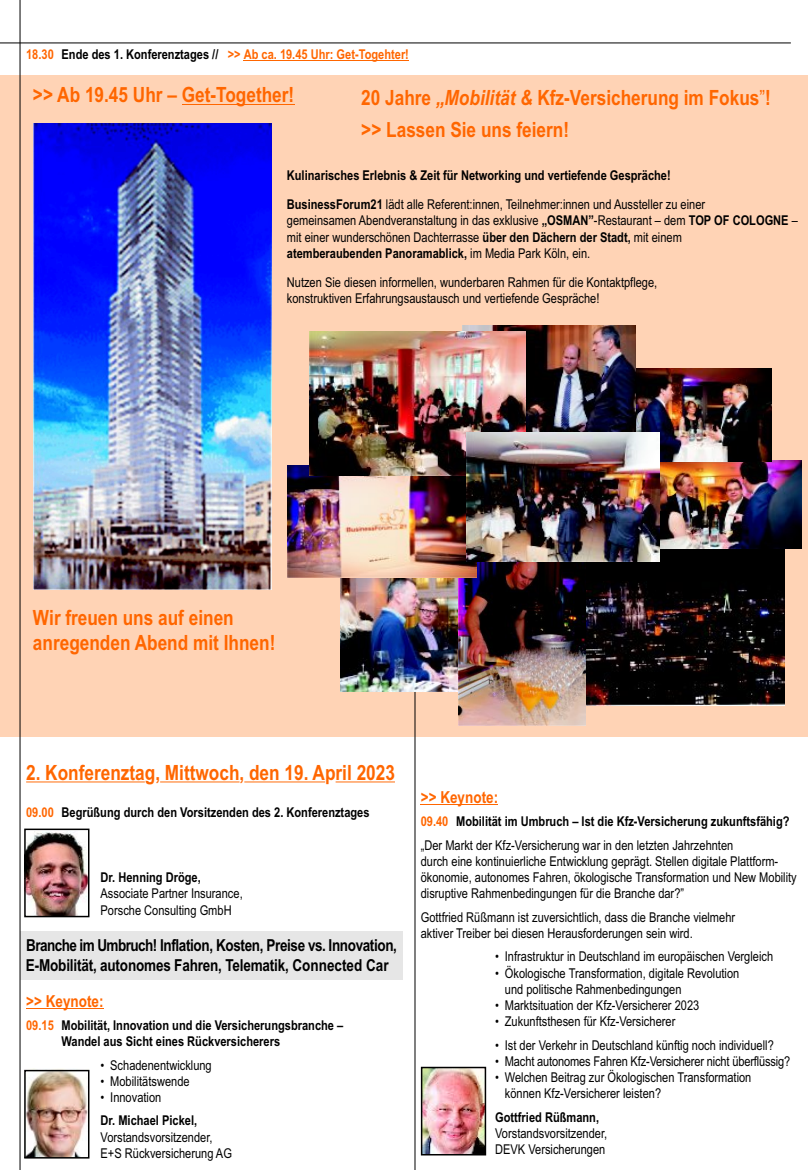
<style>
.page{position:relative;width:808px;height:1170px;background:#fff}
.page>*{position:absolute;margin:0;border:0;box-sizing:border-box;transform-origin:0 0}
.t1{font:700 21px/32.4px "Arial Narrow";color:#f60}
.t2{font:700 16.5px/19.8px "Arial Narrow";letter-spacing:-.025em;color:#000}
.t3{font:700 16.5px "Arial Narrow";color:#f60}
.t4{font:13.5px/16.2px "Arial Narrow";color:#000}
.t5{font:700 13.5px/16.2px "Arial Narrow";color:#000}
.t6{font:700 13.5px "Arial Narrow";color:#f60}
.s1{font-style:italic}
.s2{font-weight:400}
.s3{font-weight:700}
.s4{color:#f60}
</style>
<div class="page">
<div style="left:1px;top:75px;width:807px;height:661px;background:#ffd3b5"></div>
<div style="left:20px;top:931px;width:383px;height:49px;background:#e6e6e6"></div>
<img style="left:424px;top:1069px;width:59px;height:83px">
<img style="left:27px;top:1072px;width:59px;height:83px">
<img style="left:27px;top:831px;width:59px;height:83px">
<hr style="left:0;top:43px;width:791px;height:1px;background:#000">
<hr style="left:415px;top:519px;width:1px;height:650px;background:#000">
<hr style="left:20px;top:0;width:1px;height:1169px;background:#000">
<hr style="left:244px;top:60px;width:165px;height:1px;background:#f60">
<hr style="left:26px;top:781px;width:119px;height:1px;background:#f60">
<hr style="left:160px;top:781px;width:80px;height:1px;background:#f60">
<hr style="left:244px;top:781px;width:81px;height:1px;background:#f60">
<hr style="left:336px;top:781px;width:59px;height:1px;background:#f60">
<hr style="left:26px;top:1007px;width:78px;height:1px;background:#f60">
<hr style="left:421px;top:804px;width:77px;height:1px;background:#f60">
<div style="left:24px;top:828px;width:65px;height:89px;border:2px solid #000"></div>
<div style="left:24px;top:1069px;width:65px;height:89px;border:2px solid #000"></div>
<div style="left:421px;top:1066px;width:65px;height:89px;border:2px solid #000"></div>
<hr style="left:182px;top:104px;width:112px;height:1px;background:#f60">
<img style="left:33px;top:123px;width:238px;height:466px">
<img style="left:585px;top:548px;width:199px;height:157px">
<img style="left:660px;top:460px;width:141px;height:88px">
<img style="left:341px;top:577px;width:117px;height:114px">
<img style="left:458px;top:561px;width:127px;height:164px">
<img style="left:635px;top:368px;width:136px;height:94px">
<img style="left:462px;top:325px;width:173px;height:108px">
<img style="left:287px;top:465px;width:190px;height:112px">
<img style="left:310px;top:332px;width:216px;height:144px">
<img style="left:466px;top:433px;width:194px;height:128px">
<p class="t6" style="left:26px;top:49px;width:29px">18.30</p>
<p class="t6" style="left:228px;top:49px;width:183px">&gt;&gt; Ab ca. 19.45 Uhr: Get-Togehter!</p>
<p class="t5" style="left:62px;top:48px;width:158px">Ende des 1. Konferenztages //</p>
<h1 class="t1" style="left:33px;top:81px;width:263px">&gt;&gt; Ab 19.45 Uhr – Get-Together!</h1>
<h1 class="t1" style="left:361px;top:83px;width:411px">20 Jahre <span class="s1">„Mobilität &amp;</span> Kfz-Versicherung im Fokus<span class="s2">”</span>! &gt;&gt; Lassen Sie uns feiern!</h1>
<p class="t5" style="left:287px;top:162px;width:420px;line-height:28.8px">Kulinarisches Erlebnis &amp; Zeit für Networking und vertiefende Gespräche!<br>BusinessForum21 <span class="s2">lädt alle Referent:innen, Teilnehmer:innen und Aussteller zu einer</span></p>
<p class="t4" style="left:287px;top:214px;width:512px">gemeinsamen Abendveranstaltung in das exklusive <span class="s3">„OSMAN”</span>-Restaurant – dem <span class="s3">TOP OF COLOGNE</span> – mit einer wunderschönen Dachterrasse <span class="s3">über den Dächern der Stadt,</span> mit einem<br><span class="s3">atemberaubenden Panoramablick,</span> im Media Park Köln, ein.</p>
<p class="t4" style="left:287px;top:275px;width:372px">Nutzen Sie diesen informellen, wunderbaren Rahmen für die Kontaktpflege, konstruktiven Erfahrungsaustausch und vertiefende Gespräche!</p>
<h1 class="t1" style="left:33px;top:606px;width:244px;line-height:25.2px">Wir freuen uns auf einen anregenden Abend mit Ihnen!</h1>
<h1 class="t1" style="left:26px;top:757px;width:370px">2. Konferenztag, Mittwoch, den 19. April 2023</h1>
<p class="t6" style="left:26px;top:807px;width:29px">09.00</p>
<p class="t5" style="left:62px;top:805px;width:309px">Begrüßung durch den Vorsitzenden des 2. Konferenztages</p>
<p class="t5" style="left:101px;top:870px;width:102px">Dr. Henning Dröge,</p>
<p class="t4" style="left:101px;top:903px;width:133px">Porsche Consulting GmbH</p>
<p class="t2" style="left:26px;top:936px;width:373px">Branche im Umbruch! Inflation, Kosten, Preise vs. Innovation,<br>E-Mobilität, autonomes Fahren, Telematik, Connected Car</p>
<p class="t4" style="left:101px;top:886px;width:144px">Associate Partner Insurance,</p>
<p class="t3" style="left:26px;top:994px;width:79px">&gt;&gt; Keynote:</p>
<p class="t6" style="left:26px;top:1019px;width:29px">09.15</p>
<p class="t5" style="left:62px;top:1018px;width:283px">Mobilität, Innovation und die Versicherungsbranche –<br>Wandel aus Sicht eines Rückversicherers</p>
<p class="t4" style="left:101px;top:1057px;width:113px">• Schadenentwicklung</p>
<p class="t4" style="left:101px;top:1074px;width:91px">• Mobilitätswende</p>
<p class="t4" style="left:101px;top:1090px;width:62px">• Innovation</p>
<p class="t5" style="left:101px;top:1113px;width:98px">Dr. Michael Pickel,</p>
<p class="t4" style="left:101px;top:1129px;width:133px">Vorstandsvorsitzender,<br>E+S Rückversicherung AG</p>
<p class="t3" style="left:421px;top:790px;width:79px">&gt;&gt; Keynote:</p>
<p class="t5" style="left:421px;top:811px;width:370px;line-height:23.4px"><span class="s4">09.40</span> Mobilität im Umbruch – Ist die Kfz-Versicherung zukunftsfähig? <span class="s2">„Der Markt der Kfz-Versicherung war in den letzten Jahrzehnten</span></p>
<p class="t4" style="left:421px;top:854px;width:377px">durch eine kontinuierliche Entwicklung geprägt. Stellen digitale Plattform&shy;ökonomie, autonomes Fahren, ökologische Transformation und New Mobility disruptive Rahmenbedingungen für die Branche dar?”</p>
<p class="t4" style="left:421px;top:910px;width:316px">Gottfried Rüßmann ist zuversichtlich, dass die Branche vielmehr aktiver Treiber bei diesen Herausforderungen sein wird.</p>
<p class="t4" style="left:495px;top:949px;width:279px">• Infrastruktur in Deutschland im europäischen Vergleich</p>
<p class="t4" style="left:505px;top:965px;width:236px;text-indent:-10px">• Ökologische Transformation, digitale Revolution und politische Rahmenbedingungen</p>
<p class="t4" style="left:495px;top:998px;width:206px">• Marktsituation der Kfz-Versicherer 2023</p>
<p class="t4" style="left:495px;top:1014px;width:182px">• Zukunftsthesen für Kfz-Versicherer</p>
<p class="t4" style="left:495px;top:1037px;width:280px">• Ist der Verkehr in Deutschland künftig noch individuell?</p>
<p class="t4" style="left:495px;top:1054px;width:297px">• Macht autonomes Fahren Kfz-Versicherer nicht überflüssig?</p>
<p class="t4" style="left:505px;top:1070px;width:248px;text-indent:-10px">• Welchen Beitrag zur Ökologischen Transformation können Kfz-Versicherer leisten?</p>
<p class="t5" style="left:495px;top:1109px;width:105px">Gottfried Rüßmann,</p>
<p class="t4" style="left:495px;top:1126px;width:114px">Vorstandsvorsitzender,<br>DEVK Versicherungen</p>
</div>
